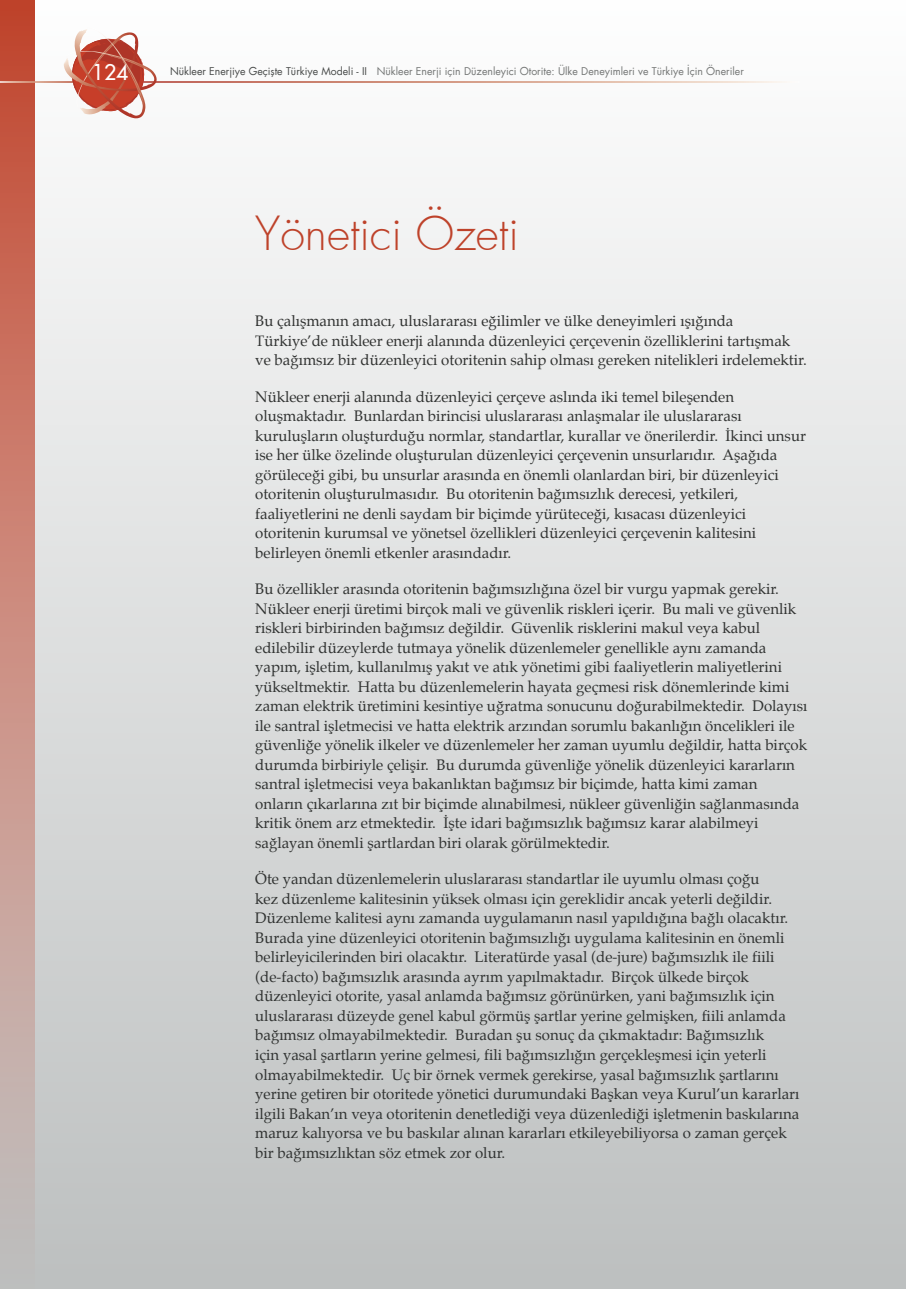
<style>
.page{position:relative;width:906px;height:1289px;background:#fff}
.page>*{position:absolute;margin:0;border:0;box-sizing:border-box;transform-origin:0 0}
.t1{font:300 45px "Futura";color:#be422a}
.t2{font:21px "Futura";color:#fff}
.t3{font:15px/19.5px "Palatino";color:#303231}
.t4{font:10.5px "Futura";color:#757776}
.s1{color:#4a4c4b}
</style>
<div class="page">
<div style="left:0;top:0;width:906px;height:1288px;background:linear-gradient(to bottom,#fefefe,#bdc0c0)"></div>
<div style="left:0;top:0;width:34px;height:1288px;background:linear-gradient(to bottom,#c84c34,#c7c8c8)"></div>
<hr style="left:143px;top:81px;width:656px;height:2px;background:#fff">
<hr style="left:0;top:81px;width:92px;height:2px;background:#fff">
<svg style="left:64px;top:28px;width:90px;height:90px"></svg>
<h2 class="t2" style="left:92px;top:58px;width:38px">124</h2>
<p class="t4" style="left:170px;top:64px;width:575px"><span class="s1">Nükleer Enerjiye Geçişte Türkiye Modeli - II</span> Nükleer Enerji için Düzenleyici Otorite: Ülke Deneyimleri ve Türkiye İçin Öneriler</p>
<h1 class="t1" style="left:255px;top:205px;width:265px">Yönetici Özeti</h1>
<p class="t3" style="left:255px;top:311px;width:553px">Bu çalışmanın amacı, uluslararası eğilimler ve ülke deneyimleri ışığında<br>Türkiye’de nükleer enerji alanında düzenleyici çerçevenin özelliklerini tartışmak ve bağımsız bir düzenleyici otoritenin sahip olması gereken nitelikleri irdelemektir.</p>
<p class="t3" style="left:255px;top:387px;width:552px">Nükleer enerji alanında düzenleyici çerçeve aslında iki temel bileşenden oluşmaktadır. Bunlardan birincisi uluslararası anlaşmalar ile uluslararası kuruluşların oluşturduğu normlar, standartlar, kurallar ve önerilerdir. İkinci unsur ise her ülke özelinde oluşturulan düzenleyici çerçevenin unsurlarıdır. Aşağıda görüleceği gibi, bu unsurlar arasında en önemli olanlardan biri, bir düzenleyici otoritenin oluşturulmasıdır. Bu otoritenin bağımsızlık derecesi, yetkileri, faaliyetlerini ne denli saydam bir biçimde yürüteceği, kısacası düzenleyici otoritenin kurumsal ve yönetsel özellikleri düzenleyici çerçevenin kalitesini belirleyen önemli etkenler arasındadır.</p>
<p class="t3" style="left:255px;top:579px;width:554px">Bu özellikler arasında otoritenin bağımsızlığına özel bir vurgu yapmak gerekir.<br>Nükleer enerji üretimi birçok mali ve güvenlik riskleri içerir. Bu mali ve güvenlik riskleri birbirinden bağımsız değildir. Güvenlik risklerini makul veya kabul edilebilir düzeylerde tutmaya yönelik düzenlemeler genellikle aynı zamanda yapım, işletim, kullanılmış yakıt ve atık yönetimi gibi faaliyetlerin maliyetlerini yükseltmektir. Hatta bu düzenlemelerin hayata geçmesi risk dönemlerinde kimi zaman elektrik üretimini kesintiye uğratma sonucunu doğurabilmektedir. Dolayısı ile santral işletmecisi ve hatta elektrik arzından sorumlu bakanlığın öncelikleri ile güvenliğe yönelik ilkeler ve düzenlemeler her zaman uyumlu değildir, hatta birçok durumda birbiriyle çelişir. Bu durumda güvenliğe yönelik düzenleyici kararların santral işletmecisi veya bakanlıktan bağımsız bir biçimde, hatta kimi zaman onların çıkarlarına zıt bir biçimde alınabilmesi, nükleer güvenliğin sağlanmasında kritik önem arz etmektedir. İşte idari bağımsızlık bağımsız karar alabilmeyi sağlayan önemli şartlardan biri olarak görülmektedir.</p>
<p class="t3" style="left:255px;top:869px;width:546px">Öte yandan düzenlemelerin uluslararası standartlar ile uyumlu olması çoğu<br>kez düzenleme kalitesinin yüksek olması için gereklidir ancak yeterli değildir.<br>Düzenleme kalitesi aynı zamanda uygulamanın nasıl yapıldığına bağlı olacaktır.<br>Burada yine düzenleyici otoritenin bağımsızlığı uygulama kalitesinin en önemli belirleyicilerinden biri olacaktır. Literatürde yasal (de-jure) bağımsızlık ile fiili (de-facto) bağımsızlık arasında ayrım yapılmaktadır. Birçok ülkede birçok düzenleyici otorite, yasal anlamda bağımsız görünürken, yani bağımsızlık için uluslararası düzeyde genel kabul görmüş şartlar yerine gelmişken, fiili anlamda bağımsız olmayabilmektedir. Buradan şu sonuç da çıkmaktadır: Bağımsızlık<br>için yasal şartların yerine gelmesi, fili bağımsızlığın gerçekleşmesi için yeterli olmayabilmektedir. Uç bir örnek vermek gerekirse, yasal bağımsızlık şartlarını yerine getiren bir otoritede yönetici durumundaki Başkan veya Kurul’un kararları ilgili Bakan’ın veya otoritenin denetlediği veya düzenlediği işletmenin baskılarına maruz kalıyorsa ve bu baskılar alınan kararları etkileyebiliyorsa o zaman gerçek bir bağımsızlıktan söz etmek zor olur.</p>
</div>
